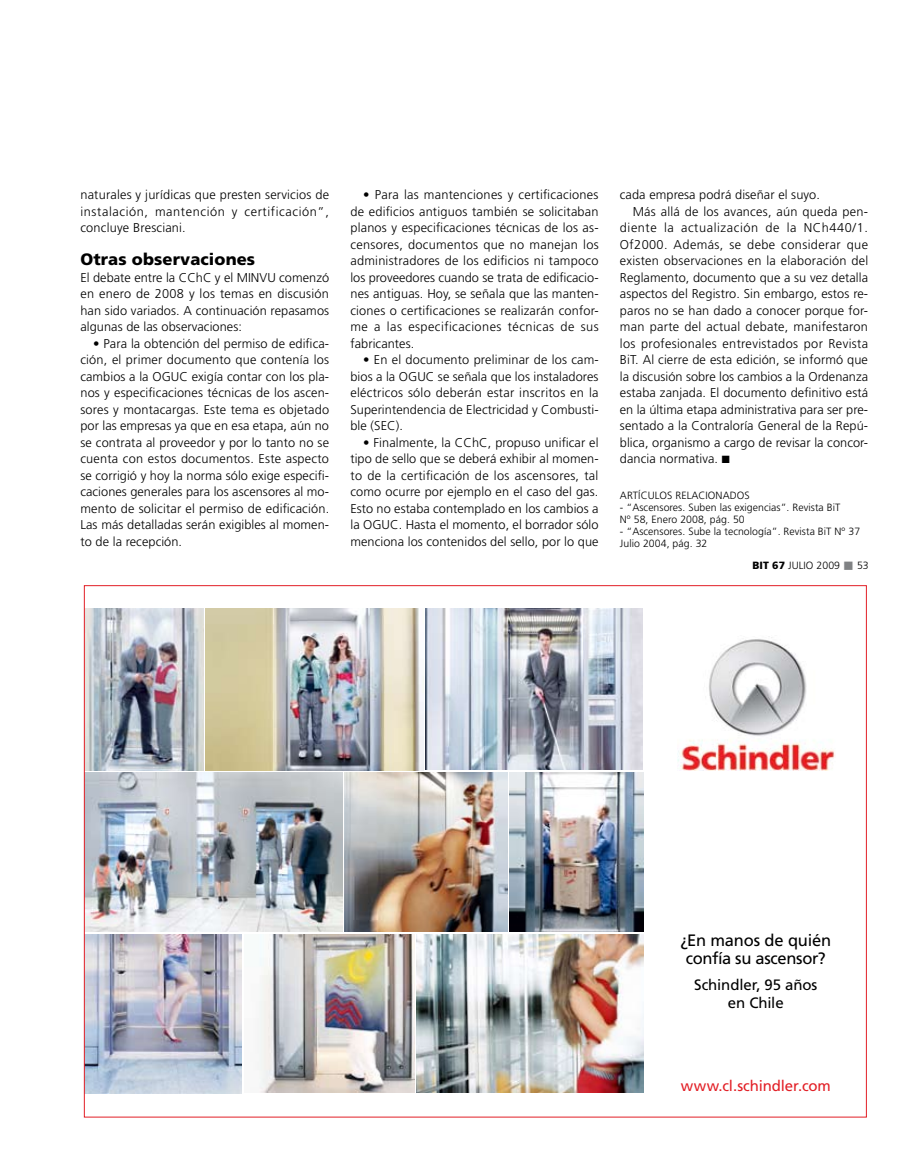
<style>
.page{position:relative;width:915px;height:1170px;background:#fff}
.page>*{position:absolute;margin:0;border:0;box-sizing:border-box;transform-origin:0 0}
.t1{font:16.5px/18px "Frutiger";letter-spacing:-.015em;color:#000;text-align:center}
.t2{font:900 16.5px "Frutiger";letter-spacing:.005em;color:#000}
.t3{font:15px/18px "Frutiger";letter-spacing:-.005em;color:#000;text-align:center}
.t4{font:15px "Frutiger";letter-spacing:-.005em;color:#e21f26}
.t5{font:300 12.75px/16.5px "Frutiger";letter-spacing:.01em;color:#000;text-align:justify}
.t6{font:300 12.75px "Frutiger";letter-spacing:.03em;color:#000}
.t7{font:300 12.75px "Frutiger";letter-spacing:.045em;color:#000}
.t8{font:300 10.5px/12px "Frutiger";letter-spacing:.005em;color:#000}
.s1{font-weight:900}
.s2{color:#808284}
</style>
<div class="page">
<img style="left:677px;top:636px;width:157px;height:134px">
<img style="left:86px;top:608px;width:117px;height:162px">
<img style="left:205px;top:608px;width:218px;height:162px">
<img style="left:425px;top:608px;width:217px;height:161px">
<img style="left:86px;top:772px;width:256px;height:159px">
<img style="left:344px;top:772px;width:163px;height:159px">
<img style="left:509px;top:772px;width:133px;height:159px">
<img style="left:86px;top:934px;width:156px;height:158px">
<img style="left:258px;top:934px;width:156px;height:158px">
<img style="left:417px;top:934px;width:225px;height:158px">
<p class="t5" style="left:80px;top:186px;width:250px">naturales y jurídicas que presten servicios de instalación, mantención y certificación”, concluye Bresciani.</p>
<p class="t2" style="left:80px;top:249px;width:176px">Otras observaciones</p>
<p class="t5" style="left:80px;top:269px;width:250px">El debate entre la CChC y el MINVU comenzó en enero de 2008 y los temas en discusión han sido variados. A continuación repasamos algunas de las observaciones:</p>
<p class="t5" style="left:80px;top:335px;width:250px;text-indent:13px">• Para la obtención del permiso de edifica&shy;ción, el primer documento que contenía los cambios a la OGUC exigía contar con los pla&shy;nos y especificaciones técnicas de los ascen&shy;sores y montacargas. Este tema es objetado por las empresas ya que en esa etapa, aún no se contrata al proveedor y por lo tanto no se cuenta con estos documentos. Este aspecto se corrigió y hoy la norma sólo exige especifi&shy;caciones generales para los ascensores al mo&shy;mento de solicitar el permiso de edificación.<br>Las más detalladas serán exigibles al momen&shy;to de la recepción.</p>
<p class="t5" style="left:350px;top:186px;width:250px;text-indent:13px">• Para las mantenciones y certificaciones de edificios antiguos también se solicitaban planos y especificaciones técnicas de los as&shy;censores, documentos que no manejan los administradores de los edificios ni tampoco los proveedores cuando se trata de edificacio&shy;nes antiguas. Hoy, se señala que las manten&shy;ciones o certificaciones se realizarán confor&shy;me a las especificaciones técnicas de sus fabricantes.</p>
<p class="t5" style="left:350px;top:351px;width:249px;text-indent:13px">• En el documento preliminar de los cam&shy;bios a la OGUC se señala que los instaladores eléctricos sólo deberán estar inscritos en la Superintendencia de Electricidad y Combusti&shy;ble (SEC).</p>
<p class="t5" style="left:350px;top:434px;width:249px;text-indent:13px">• Finalmente, la CChC, propuso unificar el tipo de sello que se deberá exhibir al momen&shy;to de la certificación de los ascensores, tal como ocurre por ejemplo en el caso del gas.<br>Esto no estaba contemplado en los cambios a la OGUC. Hasta el momento, el borrador sólo menciona los contenidos del sello, por lo que</p>
<p class="t5" style="left:619px;top:186px;width:201px">cada empresa podrá diseñar el suyo.</p>
<p class="t5" style="left:632px;top:203px;width:237px">Más allá de los avances, aún queda pen-</p>
<p class="t7" style="left:619px;top:220px;width:249px">diente la actualización de la NCh440/1.</p>
<p class="t6" style="left:619px;top:237px;width:250px">Of2000. Además, se debe considerar que</p>
<p class="t5" style="left:619px;top:252px;width:250px">existen observaciones en la elaboración del</p>
<p class="t5" style="left:619px;top:269px;width:250px">Reglamento, documento que a su vez detalla</p>
<p class="t5" style="left:619px;top:285px;width:250px">aspectos del Registro. Sin embargo, estos re-</p>
<p class="t5" style="left:619px;top:302px;width:250px">paros no se han dado a conocer porque for-</p>
<p class="t5" style="left:619px;top:318px;width:249px">man parte del actual debate, manifestaron</p>
<p class="t6" style="left:619px;top:336px;width:250px">los profesionales entrevistados por Revista</p>
<p class="t5" style="left:619px;top:351px;width:249px">BiT. Al cierre de esta edición, se informó que</p>
<p class="t5" style="left:619px;top:368px;width:250px">la discusión sobre los cambios a la Ordenanza</p>
<p class="t5" style="left:619px;top:384px;width:250px">estaba zanjada. El documento definitivo está</p>
<p class="t5" style="left:619px;top:401px;width:250px">en la última etapa administrativa para ser pre-</p>
<p class="t5" style="left:619px;top:417px;width:250px">sentado a la Contraloría General de la Repú-</p>
<p class="t5" style="left:619px;top:434px;width:250px">blica, organismo a cargo de revisar la concor-</p>
<p class="t5" style="left:619px;top:450px;width:111px">dancia normativa. ■</p>
<p class="t8" style="left:619px;top:489px;width:131px">Artíc ulos relac ionados</p>
<p class="t8" style="left:619px;top:501px;width:222px">- “Ascensores. Suben las exigencias”. Revista BiT<br>Nº 58, Enero 2008, pág. 50</p>
<p class="t8" style="left:619px;top:525px;width:242px">- “Ascensores. Sube la tecnología”. Revista BiT Nº 37<br>Julio 2004, pág. 32</p>
<p class="t8" style="left:752px;top:559px;width:118px"><span class="s1">BIT 67</span> julio 2009 <span class="s2">■</span> 53</p>
<p class="t1" style="left:680px;top:930px;width:152px">¿En manos de quién confía su ascensor?</p>
<p class="t3" style="left:694px;top:975px;width:125px">Schindler, 95 años en Chile</p>
<p class="t4" style="left:680px;top:1077px;width:152px">www.cl.schindler.com</p>
</div>
